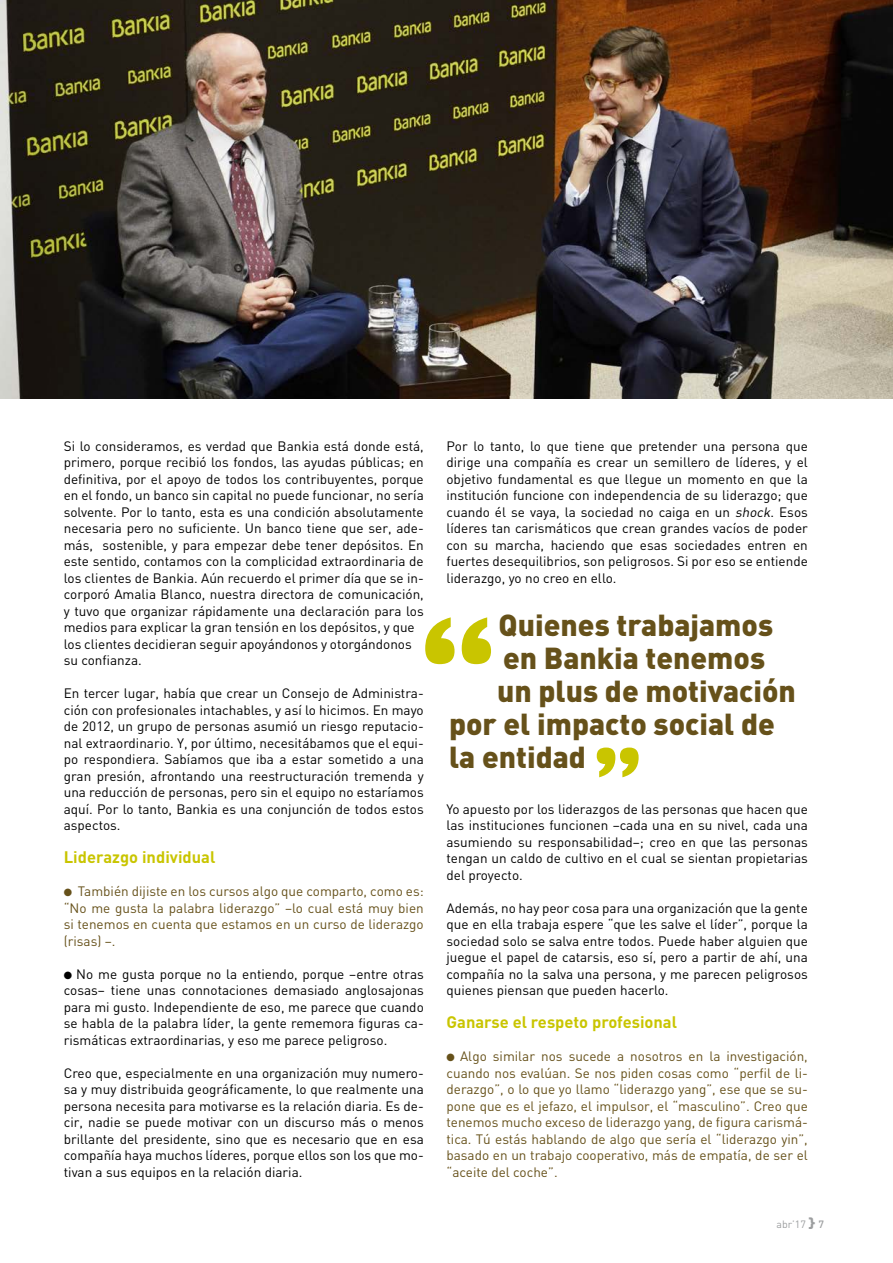
<style>
.page{position:relative;width:893px;height:1263px;background:#fff}
.page>*{position:absolute;margin:0;border:0;box-sizing:border-box;transform-origin:0 0}
.t1{font:900 30px "DIN";color:#66511a}
.t2{font:700 16.5px "DIN";color:#c9c500}
.t3{font:13.5px/16.5px "DIN";color:#000;text-align:justify}
.t4{font:13.5px/16.5px "DIN";color:#66511a;text-align:justify}
.t5{font:10.5px "DIN";color:#9c9e9f}
.s1{font-style:italic}
.s2{font-weight:900;font-size:13.5px}
.s3{font-weight:500}
</style>
<div class="page">
<img style="left:0;top:0;width:893px;height:399px">
<svg style="left:425px;top:617px;width:66px;height:47px"></svg>
<svg style="left:597px;top:747px;width:42px;height:30px"></svg>
<p class="t3" style="left:64px;top:437px;width:362px;text-align:left">Si lo consideramos, es verdad que Bankia está donde está, primero, porque recibió los fondos, las ayudas públicas; en definitiva, por el apoyo de todos los contribuyentes, porque en el fondo, un banco sin capital no puede funcionar, no sería solvente. Por lo tanto, esta es una condición absolutamente necesaria pero no suficiente. Un banco tiene que ser, ade&shy;más, sostenible, y para empezar debe tener depósitos. En este sentido, contamos con la complicidad extraordinaria de los clientes de Bankia. Aún recuerdo el primer día que se in&shy;corporó Amalia Blanco, nuestra directora de comunicación, y tuvo que organizar rápidamente una declaración para los medios para explicar la gran tensión en los depósitos, y que los clientes decidieran seguir apoyándonos y otorgándonos su confianza.</p>
<p class="t3" style="left:64px;top:685px;width:362px">En tercer lugar, había que crear un Consejo de Administra&shy;ción con profesionales intachables, y así lo hicimos. En mayo de 2012, un grupo de personas asumió un riesgo reputacio&shy;nal extraordinario. Y, por último, necesitábamos que el equi&shy;po respondiera. Sabíamos que iba a estar sometido a una gran presión, afrontando una reestructuración tremenda y una reducción de personas, pero sin el equipo no estaríamos aquí. Por lo tanto, Bankia es una conjunción de todos estos aspectos.</p>
<p class="t2" style="left:64px;top:847px;width:153px">Liderazgo individual</p>
<p class="t4" style="left:64px;top:883px;width:362px">● También dijiste en los cursos algo que comparto, como es: “No me gusta la palabra liderazgo” –lo cual está muy bien si tenemos en cuenta que estamos en un curso de liderazgo (risas) –.</p>
<p class="t3" style="left:64px;top:965px;width:362px">● No me gusta porque no la entiendo, porque –entre otras cosas– tiene unas connotaciones demasiado anglosajonas para mi gusto. Independiente de eso, me parece que cuando se habla de la palabra líder, la gente rememora figuras ca&shy;rismáticas extraordinarias, y eso me parece peligroso.</p>
<p class="t3" style="left:64px;top:1064px;width:362px">Creo que, especialmente en una organización muy numero&shy;sa y muy distribuida geográficamente, lo que realmente una persona necesita para motivarse es la relación diaria. Es de&shy;cir, nadie se puede motivar con un discurso más o menos brillante del presidente, sino que es necesario que en esa compañía haya muchos líderes, porque ellos son los que mo&shy;tivan a sus equipos en la relación diaria.</p>
<p class="t3" style="left:446px;top:437px;width:363px">Por lo tanto, lo que tiene que pretender una persona que dirige una compañía es crear un semillero de líderes, y el objetivo fundamental es que llegue un momento en que la institución funcione con independencia de su liderazgo; que cuando él se vaya, la sociedad no caiga en un <span class="s1">shock</span>. Esos líderes tan carismáticos que crean grandes vacíos de poder con su marcha, haciendo que esas sociedades entren en fuertes desequilibrios, son peligrosos. Si por eso se entiende liderazgo, yo no creo en ello.</p>
<h1 class="t1" style="left:499px;top:605px;width:276px">Quienes trabajamos</h1>
<h1 class="t1" style="left:503px;top:638px;width:264px">en Bankia tenemos</h1>
<h1 class="t1" style="left:497px;top:671px;width:300px">un plus de motivación</h1>
<h1 class="t1" style="left:449px;top:704px;width:327px">por el impacto social de</h1>
<h1 class="t1" style="left:449px;top:737px;width:138px">la entidad</h1>
<p class="t3" style="left:446px;top:800px;width:363px">Yo apuesto por los liderazgos de las personas que hacen que las instituciones funcionen –cada una en su nivel, cada una asumiendo su responsabilidad–; creo en que las personas tengan un caldo de cultivo en el cual se sientan propietarias del proyecto.</p>
<p class="t3" style="left:446px;top:899px;width:363px">Además, no hay peor cosa para una organización que la gente que en ella trabaja espere “que les salve el líder”, porque la sociedad solo se salva entre todos. Puede haber alguien que juegue el papel de catarsis, eso sí, pero a partir de ahí, una compañía no la salva una persona, y me parecen peligrosos quienes piensan que pueden hacerlo.</p>
<p class="t2" style="left:446px;top:1012px;width:232px">Ganarse el respeto profesional</p>
<p class="t4" style="left:446px;top:1048px;width:363px">● Algo similar nos sucede a nosotros en la investigación, cuando nos evalúan. Se nos piden cosas como “perfil de li&shy;derazgo”, o lo que yo llamo “liderazgo yang”, ese que se su&shy;pone que es el jefazo, el impulsor, el “masculino”. Creo que tenemos mucho exceso de liderazgo yang, de figura carismá&shy;tica. Tú estás hablando de algo que sería el “liderazgo yin”, basado en un trabajo cooperativo, más de empatía, de ser el “aceite del coche”.</p>
<p class="t5" style="left:776px;top:1217px;width:49px">abr’17 <span class="s2">}</span> <span class="s3">7</span></p>
</div>
